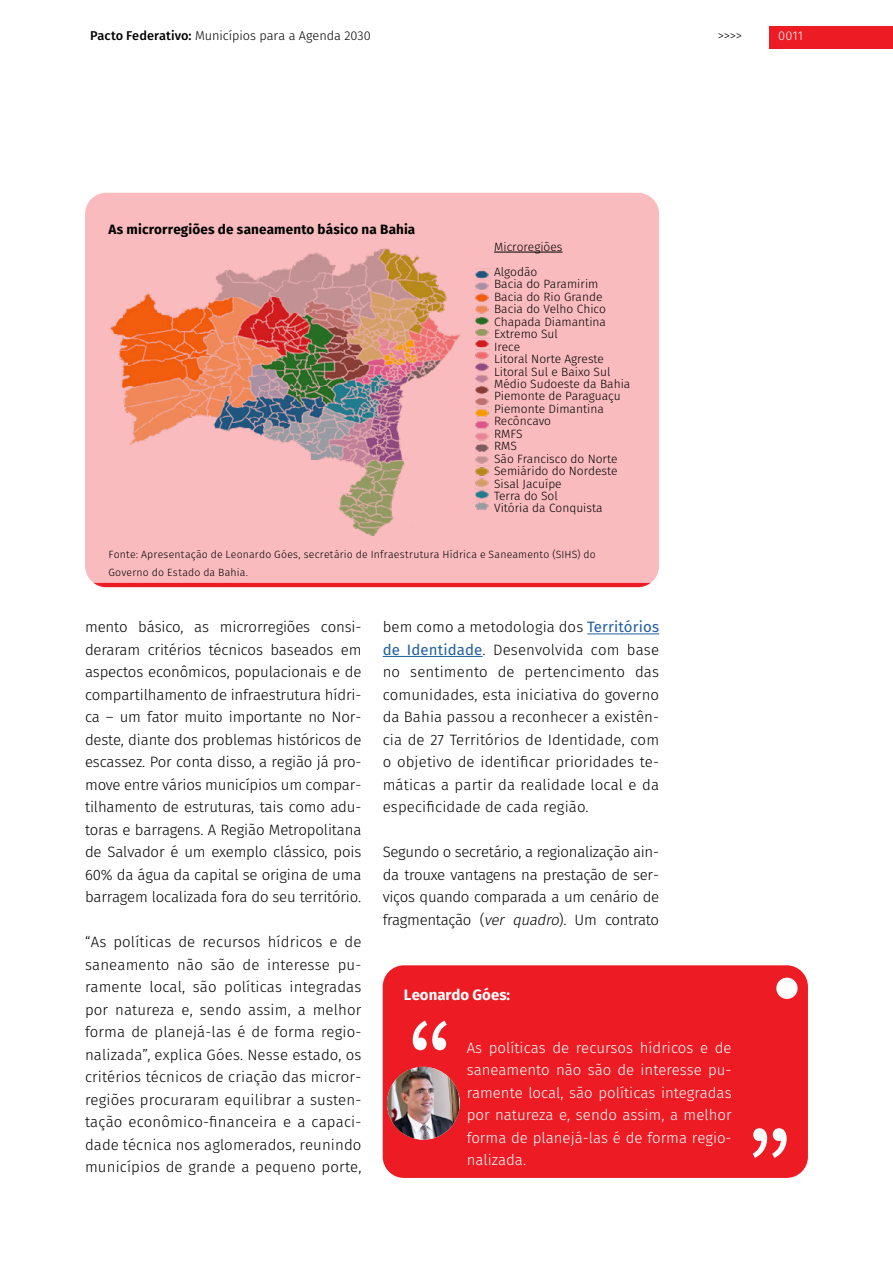
<style>
.page{position:relative;width:893px;height:1263px;background:#fff}
.page>*{position:absolute;margin:0;border:0;box-sizing:border-box;transform-origin:0 0}
.t1{font:300 15px/22.5px "Fira Sans";letter-spacing:-.01em;color:#000;text-align:justify}
.t2{font:300 15px/22.5px "Fira Sans";color:#fff;text-align:justify}
.t3{font:700 15px "Fira Sans";color:#fff}
.Headline_27_31_Left{font:700 13.5px "Fira Sans";letter-spacing:.01em;color:#000}
.t4{font:300 12.75px "Fira Sans";color:#000}
.t5{font:300 12.75px "Fira Sans";color:#fff}
.t6{font:300 12px "Fira Sans";color:#000}
.Headline_27_31_Left-2{font:300 10.5px/18px "Fira Sans";letter-spacing:.02em;color:#000}
.s1{font-weight:500}
.s2{font-weight:400;color:#215e9e}
.s3{font-style:italic}
</style>
<div class="page">
<div style="left:769px;top:26px;width:124px;height:23px;background:#ed1c24"></div>
<hr style="left:587px;top:633px;width:72px;height:1px;background:#215e9e">
<hr style="left:383px;top:656px;width:100px;height:1px;background:#215e9e">
<div style="left:383px;top:965px;width:425px;height:213px;background:#ed1c24;border-radius:21px"></div>
<svg style="left:413px;top:1020px;width:34px;height:30px"></svg>
<svg style="left:753px;top:1128px;width:34px;height:30px"></svg>
<div style="left:776px;top:978px;width:22px;height:21px;background:#fff;border-radius:50%"></div>
<img style="left:387px;top:1067px;width:73px;height:73px;border-radius:36px">
<div style="left:85px;top:193px;width:574px;height:394px;background:#f9bbbd;border-radius:21px"></div>
<hr style="left:94px;top:583px;width:557px;height:4px;background:#ed1c24">
<img style="left:110px;top:248px;width:350px;height:288px">
<img style="left:475px;top:270px;width:16px;height:240px">
<hr style="left:494px;top:252px;width:68px;height:1px;background:#000">
<p class="t4" style="left:90px;top:26px;width:282px"><span class="s1">Pacto Federativo:</span> Municípios para a Agenda 2030</p>
<p class="t4" style="left:718px;top:26px;width:26px">&gt;&gt;&gt;&gt;</p>
<p class="t5" style="left:778px;top:26px;width:26px">0011</p>
<p class="Headline_27_31_Left" style="left:108px;top:220px;width:308px">As microrregiões de saneamento básico na Bahia</p>
<p class="t6" style="left:494px;top:238px;width:70px">Microregiões</p>
<p class="t6" style="left:494px;top:263px;width:45px">Algodão</p>
<p class="t6" style="left:494px;top:276px;width:106px">Bacia do Paramirim</p>
<p class="t6" style="left:494px;top:288px;width:110px">Bacia do Rio Grande</p>
<p class="t6" style="left:494px;top:301px;width:113px">Bacia do Velho Chico</p>
<p class="t6" style="left:494px;top:313px;width:113px">Chapada Diamantina</p>
<p class="t6" style="left:494px;top:326px;width:65px">Extremo Sul</p>
<p class="t6" style="left:494px;top:338px;width:28px">Irece</p>
<p class="t6" style="left:494px;top:350px;width:111px">Litoral Norte Agreste</p>
<p class="t6" style="left:494px;top:363px;width:118px">Litoral Sul e Baixo Sul</p>
<p class="t6" style="left:494px;top:375px;width:138px">Médio Sudoeste da Bahia</p>
<p class="t6" style="left:494px;top:388px;width:128px">Piemonte de Paraguaçu</p>
<p class="t6" style="left:494px;top:400px;width:111px">Piemonte Dimantina</p>
<p class="t6" style="left:494px;top:413px;width:58px">Recôncavo</p>
<p class="t6" style="left:494px;top:425px;width:30px">RMFS</p>
<p class="t6" style="left:494px;top:438px;width:24px">RMS</p>
<p class="t6" style="left:494px;top:450px;width:125px">São Francisco do Norte</p>
<p class="t6" style="left:494px;top:462px;width:125px">Semiárido do Nordeste</p>
<p class="t6" style="left:494px;top:475px;width:69px">Sisal Jacuípe</p>
<p class="t6" style="left:494px;top:487px;width:65px">Terra do Sol</p>
<p class="t6" style="left:494px;top:500px;width:110px">Vitória da Conquista</p>
<p class="Headline_27_31_Left-2" style="left:108px;top:545px;width:489px">Fonte: Apresentação de Leonardo Góes, secretário de Infraestrutura Hídrica e Saneamento (SIHS) do<br>Governo do Estado da Bahia.</p>
<p class="t1" style="left:85px;top:616px;width:278px">mento básico, as microrregiões consi&shy;deraram critérios técnicos baseados em aspectos econômicos, populacionais e de compartilhamento de infraestrutura hídri&shy;ca – um fator muito importante no Nor&shy;deste, diante dos problemas históricos de escassez. Por conta disso, a região já pro&shy;move entre vários municípios um compar&shy;tilhamento de estruturas, tais como adu&shy;toras e barragens. A Região Metropolitana de Salvador é um exemplo clássico, pois 60% da água da capital se origina de uma barragem localizada fora do seu território.</p>
<p class="t1" style="left:85px;top:931px;width:278px">“As políticas de recursos hídricos e de saneamento não são de interesse pu&shy;ramente local, são políticas integradas por natureza e, sendo assim, a melhor forma de planejá-las é de forma regio&shy;nalizada”, explica Góes. Nesse estado, os critérios técnicos de criação das micror&shy;regiões procuraram equilibrar a susten&shy;tação econômico-financeira e a capaci&shy;dade técnica nos aglomerados, reunindo municípios de grande a pequeno porte,</p>
<p class="t1" style="left:383px;top:616px;width:278px">bem como a metodologia dos <span class="s2">Territórios de Identidade</span>. Desenvolvida com base no sentimento de pertencimento das comunidades, esta iniciativa do governo da Bahia passou a reconhecer a existên&shy;cia de 27 Territórios de Identidade, com o objetivo de identificar prioridades te&shy;máticas a partir da realidade local e da especificidade de cada região.</p>
<p class="t1" style="left:383px;top:841px;width:278px">Segundo o secretário, a regionalização ain&shy;da trouxe vantagens na prestação de ser&shy;viços quando comparada a um cenário de fragmentação (<span class="s3">ver quadro</span>). Um contrato</p>
<p class="t3" style="left:404px;top:984px;width:108px">Leonardo Góes:</p>
<p class="t2" style="left:467px;top:1036px;width:266px">As políticas de recursos hídricos e de saneamento não são de interesse pu&shy;ramente local, são políticas integradas por natureza e, sendo assim, a melhor forma de planejá-las é de forma regio&shy;nalizada.</p>
</div>
